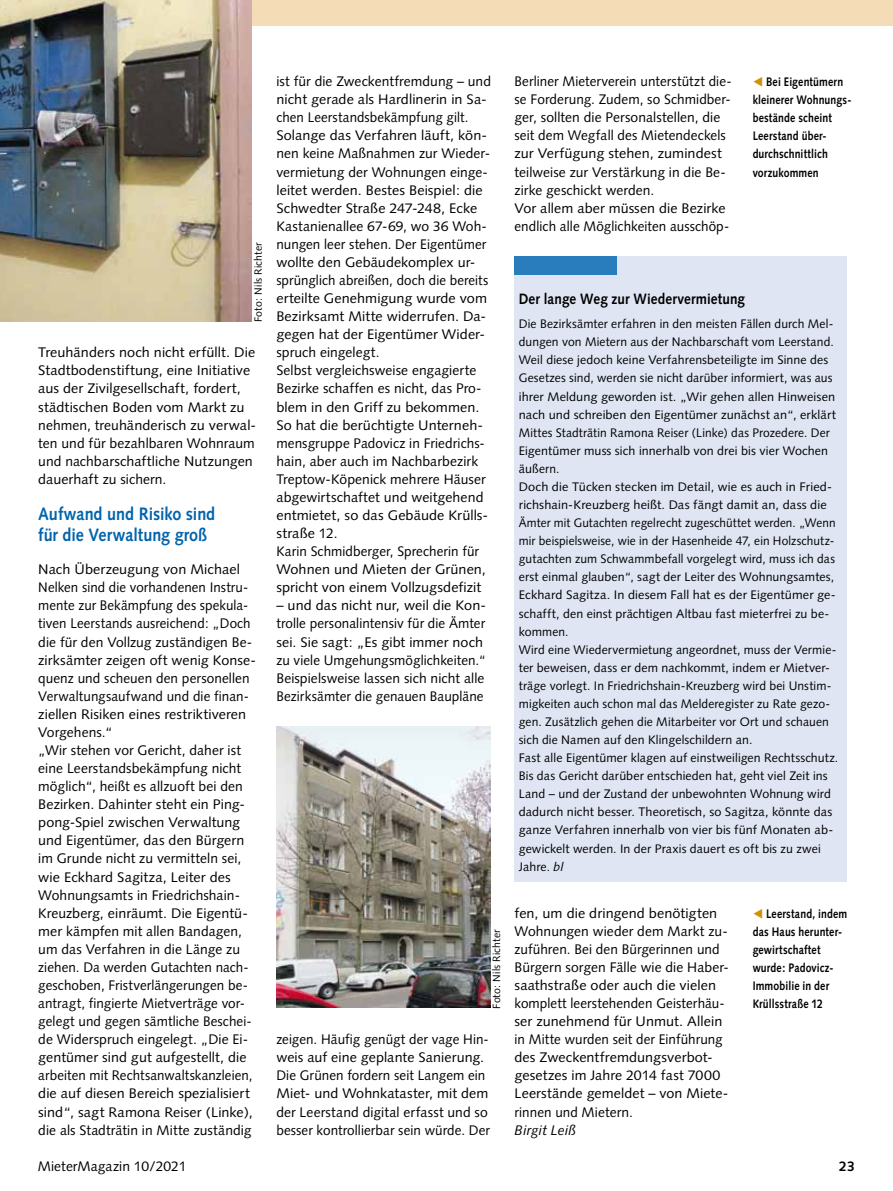
<style>
.page{position:relative;width:893px;height:1191px;background:#fff}
.page>*{position:absolute;margin:0;border:0;box-sizing:border-box;transform-origin:0 0}
.t1{font:700 18px/21px "Syntax";color:#0064ad;scale:.9 1}
.t2{font:700 15px "Syntax";letter-spacing:.005em;color:#000;scale:.9 1}
.t3{font:13.8px/18px "Syntax";letter-spacing:.005em;color:#000;scale:1.04 1}
.t4{font:13.8px/18px "Syntax";letter-spacing:.005em;color:#000}
.t5{font:italic 13.8px "Syntax";color:#000}
.t6{font:700 13.8px "Syntax";color:#000}
.t7{font:12.3px/18px "Syntax";letter-spacing:.01em;color:#000}
.t8{font:700 12.3px/18px "Syntax";letter-spacing:.01em;color:#000;scale:.85 1}
.t9{font:10.5px "Syntax";letter-spacing:.015em;color:#000}
.s1{font-family:"European Pi Three";font-weight:400;color:#d19000}
.s2{font-style:italic}
</style>
<div class="page">
<div style="left:0;top:0;width:893px;height:26px;background:#f3dcb6"></div>
<img style="left:0;top:0;width:252px;height:321px">
<img style="left:276px;top:726px;width:214px;height:282px">
<div style="left:514px;top:256px;width:333px;height:625px;background:#dfe5f3"></div>
<div style="left:514px;top:256px;width:103px;height:18px;background:#297dbc"></div>
<p class="t9" style="left:252px;top:322px;width:81px;rotate:-90deg">Foto: Nils Richter</p>
<p class="t3" style="left:38px;top:343px;width:211px">Treuhänders noch nicht erfüllt. Die Stadtbodenstiftung, eine Initiative aus der Zivilgesellschaft, fordert, städtischen Boden vom Markt zu nehmen, treuhänderisch zu verwal&shy;ten und für be zahl baren Wohnraum und nachbarschaft liche Nutzungen dauerhaft zu sichern.</p>
<h1 class="t1" style="left:38px;top:503px;width:198px">aufwand und risiko sind für die Verwaltung groß</h1>
<p class="t3" style="left:38px;top:560px;width:211px">Nach Überzeugung von Michael Nelken sind die vorhandenen Instru&shy;mente zur Bekämpfung des spekula&shy;tiven Leerstands ausreichend: „Doch die für den Vollzug zuständigen Be&shy;zirksämter zeigen oft wenig Konse&shy;quenz und scheuen den personellen Verwaltungsaufwand und die finan&shy;ziellen Risiken eines restriktiveren Vorgehens.“<br>„Wir stehen vor Gericht, daher ist eine Leerstandsbekämpfung nicht möglich“, heißt es allzuoft bei den Bezirken. Dahinter steht ein Ping&shy;pong-Spiel zwischen Verwaltung und Eigentümer, das den Bürgern im Grunde nicht zu vermitteln sei, wie Eckhard Sagitza, Leiter des Woh nungsamts in Friedrichshain-Kreuzberg, einräumt. Die Eigentü&shy;mer kämpfen mit allen Bandagen, um das Verfahren in die Länge zu ziehen. Da werden Gutachten nach&shy;geschoben, Fristverlängerungen be&shy;antragt, fingierte Mietverträge vor - gelegt und gegen sämtliche Beschei&shy;de Widerspruch eingelegt. „Die Ei&shy;gentümer sind gut aufgestellt, die arbeiten mit Rechtsanwaltskanzleien, die auf diesen Bereich spezialisiert sind“, sagt Ramona Reiser (Linke), die als Stadträtin in Mitte zuständig</p>
<p class="t4" style="left:276px;top:72px;width:216px">ist für die Zweckentfremdung – und nicht gerade als Hardlinerin in Sa&shy;chen Leerstandsbekämpfung gilt.<br>So lange das Verfahren läuft, kön&shy;nen keine Maßnahmen zur Wieder&shy;vermietung der Wohnungen einge&shy;leitet werden. Bestes Beispiel: die<br>Schwedter Straße 247-248, Ecke<br>Kastanienallee 67-69, wo 36 Woh&shy;nungen leer ste hen. Der Eigentümer wollte den Gebäudekomplex ur&shy;sprünglich abreißen, doch die bereits erteilte Genehmigung wurde vom<br>Bezirksamt Mitte widerrufen. Da&shy;gegen hat der Eigentümer Wider&shy;spruch eingelegt.<br>Selbst vergleichsweise engagierte<br>Bezirke schaffen es nicht, das Pro&shy;blem in den Griff zu bekommen.<br>So hat die berüchtigte Unterneh&shy;mensgruppe Padovicz in Friedrichs&shy;hain, aber auch im Nachbarbezirk<br>Treptow-Köpenick mehrere Häuser abgewirtschaftet und weitgehend entmietet, so das Gebäude Krülls&shy;straße 12.<br>Karin Schmidberger, Sprecherin für<br>Wohnen und Mieten der Grünen, spricht von einem Vollzugsdefizit</p>
<p class="t3" style="left:276px;top:596px;width:203px">– und das nicht nur, weil die Kon&shy;trolle personalintensiv für die Ämter sei. Sie sagt: „Es gibt immer noch zu viele Umgehungsmöglichkeiten.“ Beispielsweise lassen sich nicht alle Bezirksämter die genauen Baupläne</p>
<p class="t9" style="left:490px;top:1009px;width:81px;rotate:-90deg">Foto: Nils Richter</p>
<p class="t4" style="left:276px;top:1030px;width:215px">zeigen. Häufig genügt der vage Hin&shy;weis auf eine geplante Sanierung.<br>Die Grünen fordern seit Langem ein Miet- und Wohnkataster, mit dem der Leerstand digital erfasst und so besser kontrollierbar sein würde. Der</p>
<p class="t4" style="left:514px;top:72px;width:219px">Berliner Mieterverein unterstützt die&shy;se Forderung. Zudem, so Schmidber&shy;ger, sollten die Personalstellen, die seit dem Wegfall des Mietendeckels zur Verfügung stehen, zumindest teilweise zur Verstärkung in die Be&shy;zirke geschickt werden.<br>Vor allem aber müssen die Bezirke endlich alle Möglichkeiten ausschöp-</p>
<p class="t8" style="left:753px;top:73px;width:118px"><span class="s1">F</span> Bei eigentümern kleinerer Wohnungs - bestände scheint<br>Leerstand über - durchschnittlich vorzukommen</p>
<p class="t2" style="left:519px;top:290px;width:253px">der lange Weg zur Wiedervermietung</p>
<p class="t7" style="left:519px;top:315px;width:321px">Die Bezirksämter erfahren in den meisten Fällen durch Mel&shy;dungen von Mietern aus der Nachbarschaft vom Leerstand.<br>Weil diese jedoch keine Verfahrensbeteiligte im Sinne des Gesetzes sind, werden sie nicht darüber informiert, was aus ihrer Meldung geworden ist. „Wir gehen allen Hinweisen nach und schreiben den Eigentümer zunächst an“, erklärt Mittes Stadträtin Ramona Reiser (Linke) das Prozedere. Der Eigentümer muss sich innerhalb von drei bis vier Wochen äußern.<br>Doch die Tücken stecken im Detail, wie es auch in Fried&shy;richshain-Kreuzberg heißt. Das fängt damit an, dass die Ämter mit Gutachten regelrecht zugeschüttet werden. „Wenn mir beispielsweise, wie in der Hasenheide 47, ein Holzschutz&shy;gutachten zum Schwammbefall vorgelegt wird, muss ich das erst einmal glauben“, sagt der Leiter des Wohnungsamtes, Eckhard Sagitza. In diesem Fall hat es der Eigentümer ge&shy;schafft, den einst prächtigen Altbau fast mieterfrei zu be&shy;kommen.<br>Wird eine Wiedervermietung angeordnet, muss der Vermie&shy;ter beweisen, dass er dem nachkommt, indem er Mietver&shy;träge vorlegt. In Friedrichshain-Kreuzberg wird bei Unstim&shy;migkeiten auch schon mal das Melderegister zu Rate gezo&shy;gen. Zusätzlich gehen die Mitarbeiter vor Ort und schauen sich die Namen auf den Klingelschildern an.<br>Fast alle Eigentümer klagen auf einstweiligen Rechtsschutz.<br>Bis das Gericht darüber entschieden hat, geht viel Zeit ins Land – und der Zustand der unbewohnten Wohnung wird dadurch nicht besser. Theoretisch, so Sagitza, könnte das ganze Verfahren innerhalb von vier bis fünf Monaten ab&shy;gewickelt werden. In der Praxis dauert es oft bis zu zwei Jahre. <span class="s2">bl</span></p>
<p class="t3" style="left:514px;top:904px;width:208px">fen, um die dringend benötigten<br>Wohnungen wieder dem Markt zu&shy;zuführen. Bei den Bürgerinnen und<br>Bürgern sorgen Fälle wie die Haber&shy;saathstraße oder auch die vielen komplett leerstehenden Geisterhäu&shy;ser zunehmend für Unmut. Allein in Mitte wurden seit der Einführung des Zweckentfremdungsverbot&shy;gesetzes im Jahre 2014 fast 7000<br>Leerstände gemeldet – von Miete&shy;rinnen und Mietern.</p>
<p class="t5" style="left:514px;top:1121px;width:63px">Birgit Leiß</p>
<p class="t8" style="left:753px;top:904px;width:113px"><span class="s1">F</span> Leerstand, indem das Haus herunter&shy;gewirtschaftet wurde: Padovicz-<br>Immobilie in der<br>Krüllsstraße 12</p>
<p class="t4" style="left:38px;top:1157px;width:150px">MieterMagazin 10/2021</p>
<p class="t6" style="left:839px;top:1158px;width:17px">23</p>
</div>
